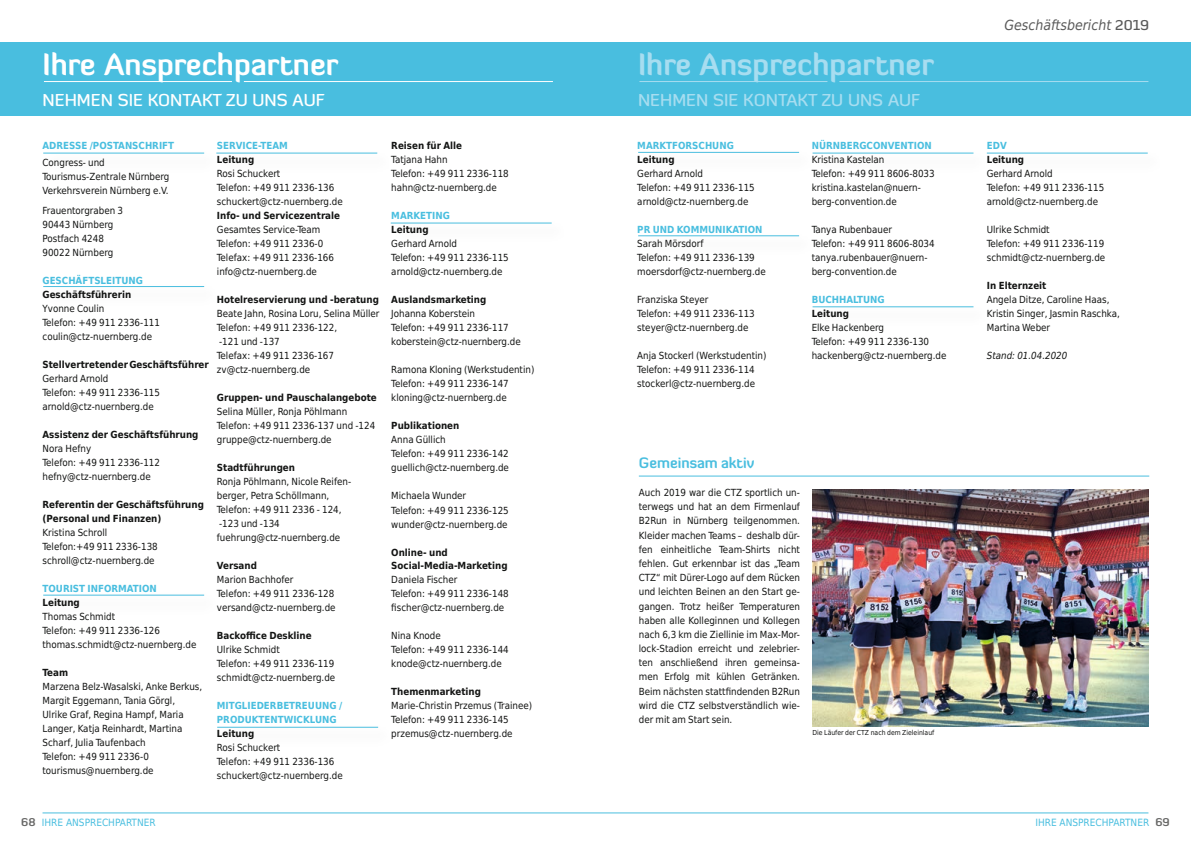
<style>
.page{position:relative;width:1191px;height:842px;background:#fff}
.page>*{position:absolute;margin:0;border:0;box-sizing:border-box;transform-origin:0 0}
.t1{font:700 30px "Diavlo";color:#fff}
.t2{font:700 30px "Diavlo";color:#a7ddf0}
.t3{font:500 17px "Diavlo";color:#fff}
.t4{font:500 17px "Diavlo";color:#a7ddf0}
.t5{font:700 14.7px "Diavlo";color:#49bedf}
.t6{font:italic 14px "DejaVu Sans Condensed";color:#5a5a5a}
.t7{font:10px "DejaVu Sans Condensed";color:#49bedf}
.t8{font:9.8px/14px "DejaVu Sans Condensed";color:#131413}
.t9{font:700 9.8px/14px "DejaVu Sans Condensed";color:#131413}
.t10{font:700 9.8px/14px "DejaVu Sans Condensed";color:#49bedf}
.t11{font:italic 9.8px "DejaVu Sans Condensed";color:#131413}
.t12{font:6.9px "DejaVu Sans Condensed";color:#131413}
.s1{font-family:"Diavlo";font-weight:500;font-style:normal}
.s2{font-family:"Diavlo";font-weight:700;font-size:11px;color:#686867}
</style>
<div class="page">
<hr style="left:43px;top:812px;width:1105px;height:1px;background:#49bedf">
<div style="left:0;top:43px;width:1191px;height:73px;background:#49bedf"></div>
<hr style="left:44px;top:81px;width:188px;height:1px;background:#fff">
<hr style="left:639px;top:81px;width:188px;height:1px;background:#a7ddf0">
<hr style="left:244px;top:81px;width:309px;height:1px;background:#fff">
<hr style="left:839px;top:81px;width:309px;height:1px;background:#a7ddf0">
<hr style="left:43px;top:153px;width:161px;height:1px;background:#49bedf">
<hr style="left:216px;top:153px;width:161px;height:1px;background:#49bedf">
<hr style="left:391px;top:223px;width:160px;height:1px;background:#49bedf">
<hr style="left:812px;top:153px;width:161px;height:1px;background:#49bedf">
<hr style="left:812px;top:306px;width:161px;height:1px;background:#49bedf">
<hr style="left:986px;top:153px;width:161px;height:1px;background:#49bedf">
<div style="left:636px;top:147px;width:181px;height:26px;background:#fdfdfd"></div>
<hr style="left:638px;top:152px;width:161px;height:1px;background:#49bedf">
<hr style="left:638px;top:235px;width:161px;height:1px;background:#49bedf">
<hr style="left:43px;top:286px;width:161px;height:1px;background:#49bedf">
<hr style="left:43px;top:595px;width:161px;height:1px;background:#49bedf">
<hr style="left:217px;top:727px;width:161px;height:1px;background:#49bedf">
<hr style="left:639px;top:476px;width:510px;height:1px;background:#49bedf">
<img style="left:812px;top:489px;width:336px;height:238px">
<h1 class="t1" style="left:43px;top:45px;width:297px">Ihre Ansprechpartner</h1>
<h1 class="t2" style="left:638px;top:45px;width:297px">Ihre Ansprechpartner</h1>
<h2 class="t3" style="left:43px;top:89px;width:283px">NEHMEN SIE KONTAKT ZU UNS AUF</h2>
<h2 class="t4" style="left:638px;top:89px;width:283px">NEHMEN SIE KONTAKT ZU UNS AUF</h2>
<p class="t10" style="left:43px;top:138px;width:133px">ADRESSE /POSTANSCHRIFT</p>
<p class="t8" style="left:43px;top:155px;width:128px">Congress- und<br>Tourismus-Zentrale Nürnberg<br>Verkehrsverein Nürnberg e.V.</p>
<p class="t8" style="left:43px;top:203px;width:82px">Frauentorgraben 3<br>90443 Nürnberg<br>Postfach 4248<br>90022 Nürnberg</p>
<p class="t10" style="left:43px;top:273px;width:102px">GESCHÄFTSLEITUNG</p>
<p class="t9" style="left:43px;top:287px;width:90px">Geschäftsführerin</p>
<p class="t8" style="left:43px;top:301px;width:119px">Yvonne Coulin<br>Telefon: +49 911 2336-111 coulin@ctz-nuernberg.de</p>
<p class="t9" style="left:43px;top:357px;width:168px">Stellvertretender Geschäftsführer</p>
<p class="t8" style="left:43px;top:371px;width:119px">Gerhard Arnold<br>Telefon: +49 911 2336-115 arnold@ctz-nuernberg.de</p>
<p class="t9" style="left:43px;top:427px;width:157px">Assistenz der Geschäftsführung</p>
<p class="t8" style="left:43px;top:441px;width:119px">Nora Hefny<br>Telefon: +49 911 2336-112 hefny@ctz-nuernberg.de</p>
<p class="t9" style="left:43px;top:497px;width:163px">Referentin der Geschäftsführung (Personal und Finanzen)</p>
<p class="t8" style="left:43px;top:525px;width:117px">Kristina Schroll<br>Telefon:+49 911 2336-138 schroll@ctz-nuernberg.de</p>
<p class="t10" style="left:43px;top:581px;width:116px">TOURIST INFORMATION</p>
<p class="t9" style="left:43px;top:595px;width:39px">Leitung</p>
<p class="t8" style="left:43px;top:609px;width:155px">Thomas Schmidt<br>Telefon: +49 911 2336-126 thomas.schmidt@ctz-nuernberg.de</p>
<p class="t9" style="left:43px;top:665px;width:27px">Team</p>
<p class="t8" style="left:43px;top:679px;width:161px">Marzena Belz-Wasalski, Anke Berkus,<br>Margit Eggemann, Tania Görgl,<br>Ulrike Graf, Regina Hampf, Maria<br>Langer, Katja Reinhardt, Martina<br>Scharf, Julia Taufenbach<br>Telefon: +49 911 2336-0 tourismus@nuernberg.de</p>
<p class="t10" style="left:217px;top:138px;width:72px">SERVICE-TEAM</p>
<p class="t9" style="left:217px;top:152px;width:39px">Leitung</p>
<p class="t8" style="left:217px;top:166px;width:127px">Rosi Schuckert<br>Telefon: +49 911 2336-136 schuckert@ctz-nuernberg.de</p>
<p class="t9" style="left:217px;top:208px;width:125px">Info- und Servicezentrale</p>
<p class="t8" style="left:217px;top:222px;width:119px">Gesamtes Service-Team<br>Telefon: +49 911 2336-0<br>Telefax: +49 911 2336-166 info@ctz-nuernberg.de</p>
<p class="t9" style="left:217px;top:293px;width:163px">Hotelreservierung und -beratung</p>
<p class="t8" style="left:217px;top:306px;width:164px">Beate Jahn, Rosina Loru, Selina Müller<br>Telefon: +49 911 2336-122,<br>-121 und -137<br>Telefax: +49 911 2336-167 zv@ctz-nuernberg.de</p>
<p class="t9" style="left:217px;top:390px;width:161px">Gruppen- und Pauschalangebote</p>
<p class="t8" style="left:217px;top:404px;width:160px">Selina Müller, Ronja Pöhlmann<br>Telefon: +49 911 2336-137 und -124 gruppe@ctz-nuernberg.de</p>
<p class="t9" style="left:217px;top:460px;width:80px">Stadtführungen</p>
<p class="t8" style="left:217px;top:474px;width:136px">Ronja Pöhlmann, Nicole Reifen&shy;berger, Petra Schöllmann,<br>Telefon: +49 911 2336 - 124, -123 und -134 fuehrung@ctz-nuernberg.de</p>
<p class="t9" style="left:217px;top:558px;width:41px">Versand</p>
<p class="t8" style="left:217px;top:572px;width:120px">Marion Bachhofer<br>Telefon: +49 911 2336-128 versand@ctz-nuernberg.de</p>
<p class="t9" style="left:217px;top:628px;width:96px">Backoffice Deskline</p>
<p class="t8" style="left:217px;top:642px;width:120px">Ulrike Schmidt<br>Telefon: +49 911 2336-119 schmidt@ctz-nuernberg.de</p>
<p class="t10" style="left:217px;top:698px;width:127px">MITGLIEDERBETREUUNG /<br>PRODUKTENTWICKLUNG</p>
<p class="t9" style="left:217px;top:726px;width:39px">Leitung</p>
<p class="t8" style="left:217px;top:740px;width:127px">Rosi Schuckert<br>Telefon: +49 911 2336-136 schuckert@ctz-nuernberg.de</p>
<p class="t9" style="left:391px;top:139px;width:72px">Reisen für Alle</p>
<p class="t8" style="left:391px;top:152px;width:119px">Tatjana Hahn<br>Telefon: +49 911 2336-118 hahn@ctz-nuernberg.de</p>
<p class="t10" style="left:391px;top:209px;width:60px">MARKETING</p>
<p class="t9" style="left:391px;top:223px;width:39px">Leitung</p>
<p class="t8" style="left:391px;top:236px;width:119px">Gerhard Arnold<br>Telefon: +49 911 2336-115 arnold@ctz-nuernberg.de</p>
<p class="t9" style="left:391px;top:293px;width:97px">Auslandsmarketing</p>
<p class="t8" style="left:391px;top:306px;width:131px">Johanna Koberstein<br>Telefon: +49 911 2336-117 koberstein@ctz-nuernberg.de</p>
<p class="t8" style="left:391px;top:362px;width:145px">Ramona Kloning (Werkstudentin)<br>Telefon: +49 911 2336-147 kloning@ctz-nuernberg.de</p>
<p class="t9" style="left:391px;top:419px;width:70px">Publikationen</p>
<p class="t8" style="left:391px;top:432px;width:119px">Anna Güllich<br>Telefon: +49 911 2336-142 guellich@ctz-nuernberg.de</p>
<p class="t8" style="left:391px;top:488px;width:119px">Michaela Wunder<br>Telefon: +49 911 2336-125 wunder@ctz-nuernberg.de</p>
<p class="t9" style="left:391px;top:545px;width:118px">Online- und<br>Social-Media-Marketing</p>
<p class="t8" style="left:391px;top:572px;width:119px">Daniela Fischer<br>Telefon: +49 911 2336-148 fischer@ctz-nuernberg.de</p>
<p class="t8" style="left:391px;top:628px;width:119px">Nina Knode<br>Telefon: +49 911 2336-144 knode@ctz-nuernberg.de</p>
<p class="t9" style="left:391px;top:684px;width:91px">Themenmarketing</p>
<p class="t8" style="left:391px;top:698px;width:142px">Marie-Christin Przemus (Trainee)<br>Telefon: +49 911 2336-145 przemus@ctz-nuernberg.de</p>
<p class="t10" style="left:637px;top:138px;width:98px">MARKTFORSCHUNG</p>
<p class="t9" style="left:637px;top:152px;width:39px">Leitung</p>
<p class="t8" style="left:637px;top:166px;width:119px">Gerhard Arnold<br>Telefon: +49 911 2336-115 arnold@ctz-nuernberg.de</p>
<p class="t10" style="left:637px;top:223px;width:127px">PR UND KOMMUNIKATION</p>
<p class="t8" style="left:637px;top:236px;width:130px">Sarah Mörsdorf<br>Telefon: +49 911 2336-139 moersdorf@ctz-nuernberg.de</p>
<p class="t8" style="left:637px;top:292px;width:119px">Franziska Steyer<br>Telefon: +49 911 2336-113 steyer@ctz-nuernberg.de</p>
<p class="t8" style="left:637px;top:348px;width:131px">Anja Stockerl (Werkstudentin)<br>Telefon: +49 911 2336-114 stockerl@ctz-nuernberg.de</p>
<p class="t10" style="left:811px;top:139px;width:121px">NÜRNBERGCONVENTION</p>
<p class="t8" style="left:811px;top:152px;width:124px">Kristina Kastelan<br>Telefon: +49 911 8606-8033 kristina.kastelan@nuern&shy;berg-convention.de</p>
<p class="t8" style="left:811px;top:222px;width:124px">Tanya Rubenbauer<br>Telefon: +49 911 8606-8034 tanya.rubenbauer@nuern&shy;berg-convention.de</p>
<p class="t10" style="left:811px;top:292px;width:74px">BUCHHALTUNG</p>
<p class="t9" style="left:811px;top:306px;width:39px">Leitung</p>
<p class="t8" style="left:811px;top:320px;width:136px">Elke Hackenberg<br>Telefon: +49 911 2336-130 hackenberg@ctz-nuernberg.de</p>
<h3 class="t5" style="left:639px;top:454px;width:117px">Gemeinsam aktiv</h3>
<p class="t8" style="left:639px;top:485px;width:163px;text-align:justify">Auch 2019 war die CTZ sportlich un&shy;terwegs und hat an dem Firmenlauf B2Run in Nürnberg teilgenommen.<br>Kleider machen Teams – deshalb dür&shy;fen einheitliche Team-Shirts nicht fehlen. Gut erkennbar ist das „Team CTZ“ mit Dürer-Logo auf dem Rücken und leichten Beinen an den Start ge&shy;gangen. Trotz heißer Temperaturen haben alle Kolleginnen und Kollegen nach 6,3 km die Ziellinie im Max-Mor&shy;lock-Stadion erreicht und zelebrier&shy;ten anschließend ihren gemeinsa&shy;men Erfolg mit kühlen Getränken.<br>Beim nächsten stattfindenden B2Run wird die CTZ selbstverständlich wie&shy;der mit am Start sein.</p>
<p class="t12" style="left:812px;top:727px;width:123px">Die Läufer der CTZ nach dem Zieleinlauf</p>
<h3 class="t6" style="left:1004px;top:15px;width:146px">Geschäftsbericht <span class="s1">2019</span></h3>
<p class="t10" style="left:986px;top:138px;width:21px">EDV</p>
<p class="t9" style="left:986px;top:152px;width:39px">Leitung</p>
<p class="t8" style="left:986px;top:166px;width:119px">Gerhard Arnold<br>Telefon: +49 911 2336-115 arnold@ctz-nuernberg.de</p>
<p class="t8" style="left:986px;top:222px;width:120px">Ulrike Schmidt<br>Telefon: +49 911 2336-119 schmidt@ctz-nuernberg.de</p>
<p class="t9" style="left:986px;top:278px;width:61px">In Elternzeit</p>
<p class="t8" style="left:986px;top:292px;width:135px">Angela Ditze, Caroline Haas,<br>Kristin Singer, Jasmin Raschka,<br>Martina Weber</p>
<p class="t11" style="left:986px;top:349px;width:82px">Stand: 01.04.2020</p>
<p class="t7" style="left:21px;top:815px;width:136px"><span class="s2">68</span> IHRE ANSPRECHPARTNER</p>
<p class="t7" style="left:1035px;top:815px;width:136px">IHRE ANSPRECHPARTNER <span class="s2">69</span></p>
</div>
